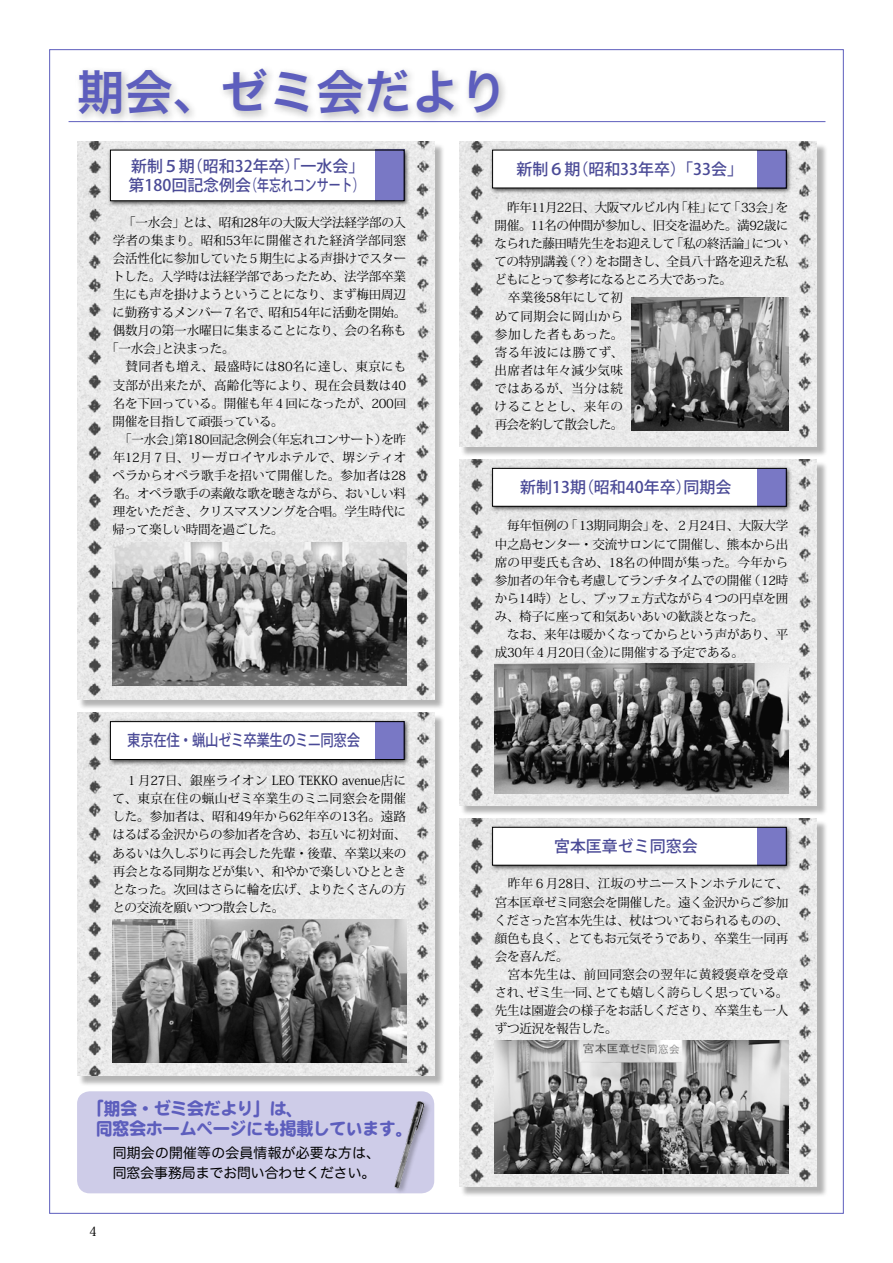
<style>
.page{position:relative;width:893px;height:1263px;background:#fff}
.page>*{position:absolute;margin:0;border:0;box-sizing:border-box;transform-origin:0 0}
.t1{font:47.85px "Hira Kaku Pro W6";color:#5d5ebd}
.t2{font:18px/20.2px "DF Maru Gothic Std W9";letter-spacing:-.035em;color:#5d5ebd;scale:.96 1}
.t3{font:500 15.9px/19.2px "Koz Go Pro";color:#4a4a96}
.t4{font:500 15.9px "Koz Go Pro";letter-spacing:-.03em;color:#4a4a96;scale:.84 1}
.t5{font:13.8px/20.2px "Hira Maru Pro W4";letter-spacing:.01em;color:#000}
.t6{font:12.75px "Koz Min Pro";color:#000}
.t7{font:12.6px/18px "Koz Min Pro";letter-spacing:-.02em;color:#000}
.t8{font:12.6px "Koz Min Pro";letter-spacing:.015em;color:#000}
.t9{font:12.6px "Koz Min Pro";letter-spacing:.02em;color:#000}
.t10{font:12.6px "Koz Min Pro";letter-spacing:.01em;color:#000}
</style>
<div class="page">
<div style="left:78px;top:143px;width:368px;height:567px;background:#000;opacity:.3"></div>
<img style="left:77px;top:141px;width:358px;height:558px">
<div style="left:78px;top:714px;width:368px;height:372px;background:#000;opacity:.3"></div>
<img style="left:77px;top:713px;width:358px;height:363px">
<div style="left:460px;top:143px;width:368px;height:314px;background:#000;opacity:.3"></div>
<img style="left:459px;top:141px;width:358px;height:305px">
<div style="left:460px;top:461px;width:368px;height:355px;background:#000;opacity:.3"></div>
<img style="left:459px;top:460px;width:358px;height:345px">
<div style="left:460px;top:820px;width:368px;height:377px;background:#000;opacity:.3"></div>
<img style="left:459px;top:819px;width:358px;height:367px">
<div style="left:107px;top:718px;width:304px;height:48px;background:#000;opacity:.75"></div>
<div style="left:110px;top:722px;width:294px;height:37px;background:#fff"></div>
<div style="left:110px;top:721px;width:294px;height:39px;border:1px solid #000"></div>
<div style="left:375px;top:721px;width:29px;height:39px;background:#7978c5"></div>
<div style="left:107px;top:147px;width:304px;height:60px;background:#000;opacity:.75"></div>
<div style="left:110px;top:150px;width:294px;height:51px;background:#fff"></div>
<div style="left:375px;top:150px;width:29px;height:51px;background:#7978c5"></div>
<div style="left:489px;top:147px;width:304px;height:47px;background:#000;opacity:.75"></div>
<div style="left:493px;top:150px;width:293px;height:38px;background:#fff"></div>
<div style="left:757px;top:150px;width:30px;height:38px;background:#7978c5"></div>
<div style="left:489px;top:465px;width:304px;height:47px;background:#000;opacity:.75"></div>
<div style="left:493px;top:468px;width:293px;height:38px;background:#fff"></div>
<div style="left:492px;top:468px;width:294px;height:38px;border:1px solid #000"></div>
<div style="left:757px;top:468px;width:30px;height:38px;background:#7978c5"></div>
<div style="left:489px;top:824px;width:304px;height:47px;background:#000;opacity:.75"></div>
<div style="left:493px;top:827px;width:293px;height:38px;background:#fff"></div>
<div style="left:492px;top:827px;width:294px;height:38px;border:1px solid #000"></div>
<div style="left:757px;top:827px;width:30px;height:38px;background:#7978c5"></div>
<img style="left:113px;top:542px;width:293px;height:144px">
<img style="left:113px;top:919px;width:293px;height:144px">
<img style="left:631px;top:298px;width:157px;height:132px">
<img style="left:495px;top:664px;width:293px;height:129px">
<img style="left:495px;top:1040px;width:293px;height:134px">
<div style="left:74px;top:65px;width:435px;height:60px;background:#000;opacity:.3"></div>
<div style="left:77px;top:1091px;width:357px;height:102px;background:#cecce8;border-radius:13px"></div>
<div style="left:393px;top:1100px;width:39px;height:95px;background:#000;opacity:.3"></div>
<img style="left:393px;top:1100px;width:35px;height:88px">
<hr style="left:69px;top:121px;width:756px;height:1px;background:#5d5ebd">
<h1 class="t1" style="left:77px;top:49px;width:432px">期会、ゼミ会だより</h1>
<p class="t3" style="left:129px;top:157px;width:238px">新制５期（昭和32年卒）「一水会」第180回記念例会（年忘れコンサート）</p>
<p class="t3" style="left:517px;top:160px;width:228px">新制６期（昭和33年卒）「33会」</p>
<p class="t7" style="left:113px;top:213px;width:295px">　「一水会」とは、昭和28年の大阪大学法経学部の入</p>
<p class="t8" style="left:113px;top:231px;width:295px">学者の集まり。昭和53年に開催された経済学部同窓</p>
<p class="t7" style="left:113px;top:249px;width:295px">会活性化に参加していた５期生による声掛けでスター</p>
<p class="t7" style="left:112px;top:267px;width:295px">トした。入学時は法経学部であったため、法学部卒業</p>
<p class="t7" style="left:113px;top:285px;width:295px">生にも声を掛けようということになり、まず梅田周辺</p>
<p class="t7" style="left:113px;top:303px;width:295px">に勤務するメンバー７名で、昭和54年に活動を開始。</p>
<p class="t7" style="left:113px;top:321px;width:295px">偶数月の第一水曜日に集まることになり、会の名称も</p>
<p class="t7" style="left:106px;top:339px;width:130px">「一水会」と決まった。</p>
<p class="t8" style="left:113px;top:358px;width:295px">　賛同者も増え、最盛時には80名に達し、東京にも</p>
<p class="t9" style="left:113px;top:376px;width:295px">支部が出来たが、高齢化等により、現在会員数は40</p>
<p class="t7" style="left:113px;top:394px;width:295px">名を下回っている。開催も年４回になったが、200回</p>
<p class="t7" style="left:113px;top:412px;width:173px">開催を目指して頑張っている。</p>
<p class="t7" style="left:113px;top:430px;width:295px">　「一水会」第180回記念例会（年忘れコンサート）を昨</p>
<p class="t9" style="left:113px;top:448px;width:295px">年12月７日、リーガロイヤルホテルで、堺シティオ</p>
<p class="t10" style="left:113px;top:466px;width:295px">ペラからオペラ歌手を招いて開催した。参加者は28</p>
<p class="t7" style="left:113px;top:484px;width:295px">名。オペラ歌手の素敵な歌を聴きながら、おいしい料</p>
<p class="t7" style="left:113px;top:502px;width:295px">理をいただき、クリスマスソングを合唱。学生時代に</p>
<p class="t7" style="left:113px;top:520px;width:173px">帰って楽しい時間を過ごした。</p>
<p class="t4" style="left:127px;top:730px;width:279px">東京在住・蝋山ゼミ卒業生のミニ同窓会</p>
<p class="t7" style="left:112px;top:771px;width:295px;text-align:justify">　１月27日、銀座ライオン LEO TEKKO avenue店にて、東京在住の蝋山ゼミ卒業生のミニ同窓会を開催した。参加者は、昭和49年から62年卒の13名。遠路はるばる金沢からの参加者を含め、お互いに初対面、あるいは久しぶりに再会した先輩・後輩、卒業以来の再会となる同期などが集い、和やかで楽しいひとときとなった。次回はさらに輪を広げ、よりたくさんの方との交流を願いつつ散会した。</p>
<h2 class="t2" style="left:95px;top:1098px;width:332px;text-indent:-9px">「期会・ゼミ会だより」は、<br>同窓会ホームページにも掲載しています。</h2>
<p class="t5" style="left:113px;top:1142px;width:269px">同期会の開催等の会員情報が必要な方は、同窓会事務局までお問い合わせください。</p>
<p class="t6" style="left:89px;top:1222px;width:9px">4</p>
<p class="t7" style="left:494px;top:198px;width:296px">　昨年11月22日、大阪マルビル内「桂」にて「33会」を開催。11名の仲間が参加し、旧交を温めた。満92歳になられた藤田晴先生をお迎えして「私の終活論」についての特別講義（？）をお聞きし、全員八十路を迎えた私どもにとって参考になるところ大であった。<br>　卒業後58年にして初<br>めて同期会に岡山から<br>参加した者もあった。<br>寄る年波には勝てず、<br>出席者は年々減少気味<br>ではあるが、当分は続<br>けることとし、来年の<br>再会を約して散会した。</p>
<p class="t3" style="left:520px;top:478px;width:213px">新制13期（昭和40年卒）同期会</p>
<p class="t7" style="left:495px;top:516px;width:295px">　毎年恒例の「13期同期会」を、２月24日、大阪大学中之島センター・交流サロンにて開催し、熊本から出席の甲斐氏も含め、18名の仲間が集った。今年から参加者の年令も考慮してランチタイムでの開催（12時から14時）とし、ブッフェ方式ながら４つの円卓を囲み、椅子に座って和気あいあいの歓談となった。<br>　なお、来年は暖かくなってからという声があり、平成30年４月20日（金）に開催する予定である。</p>
<p class="t3" style="left:554px;top:837px;width:145px">宮本匡章ゼミ同窓会</p>
<p class="t7" style="left:495px;top:874px;width:295px">　昨年６月28日、江坂のサニーストンホテルにて、宮本匡章ゼミ同窓会を開催した。遠く金沢からご参加くださった宮本先生は、杖はついておられるものの、顔色も良く、とてもお元気そうであり、卒業生一同再会を喜んだ。<br>　宮本先生は、前回同窓会の翌年に黄綬褒章を受章され、ゼミ生一同、とても嬉しく誇らしく思っている。先生は園遊会の様子をお話しくださり、卒業生も一人ずつ近況を報告した。</p>
</div>
